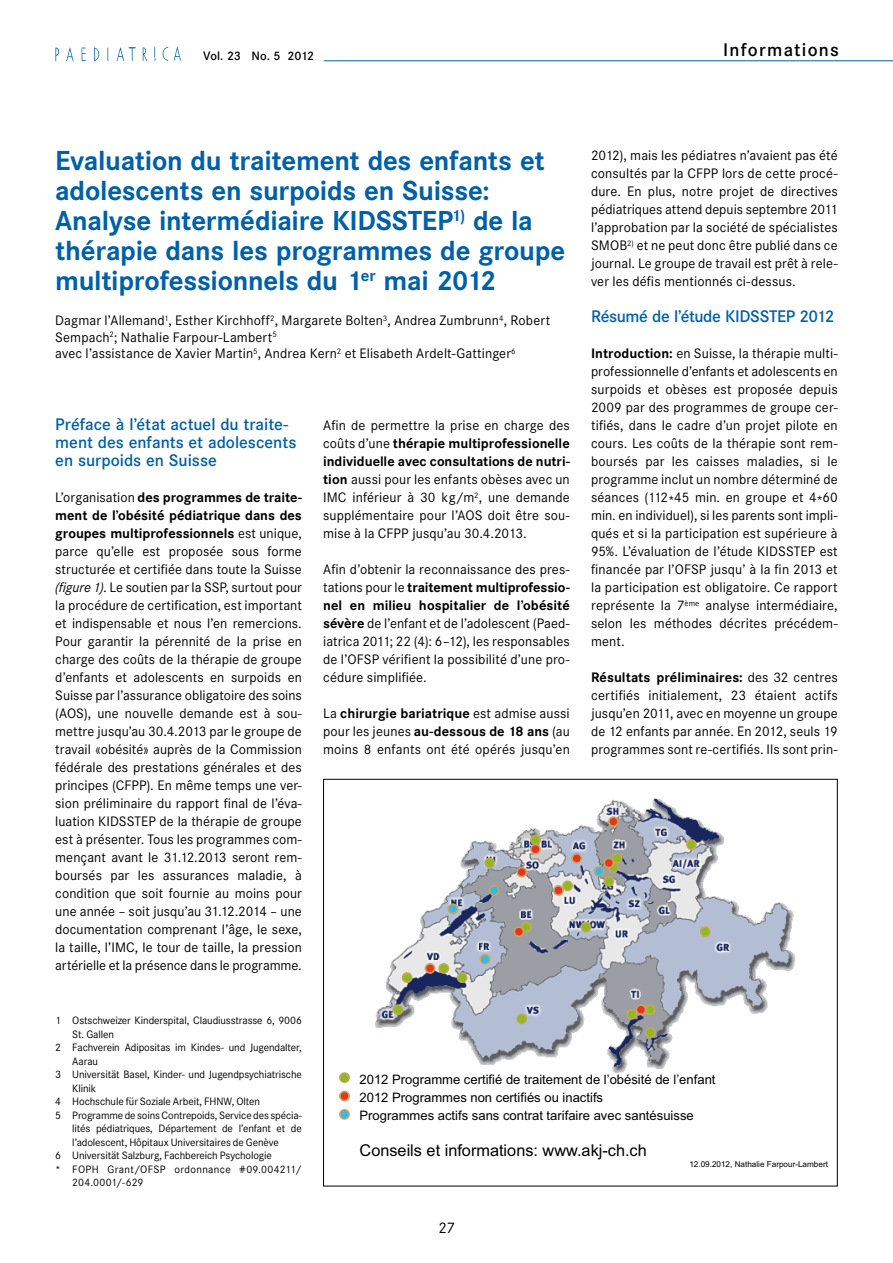
<style>
.page{position:relative;width:893px;height:1263px;background:#fff}
.page>*{position:absolute;margin:0;border:0;box-sizing:border-box;transform-origin:0 0}
.t1{font:700 27px/30px "Corporate SBQ";letter-spacing:-.01em;color:#0060a9}
.t2{font:500 18px "Corporate SBQ";letter-spacing:.07em;color:#000}
.t3{font:500 16.5px/18px "Corporate SBQ";letter-spacing:-.005em;color:#0060a9}
.t4{font:500 16.5px "Corporate SBQ";letter-spacing:-.025em;color:#0060a9}
.t5{font:16.35px "Arial";color:#000}
.t6{font:15px "Corporate SBQ";color:#000}
.t7{font:13.5px/18px "Corporate SBQ";letter-spacing:.01em;color:#000;text-align:justify}
.t8{font:13.05px/18px "Arial";color:#000}
.t9{font:500 12px "Corporate SBQ";letter-spacing:-.02em;color:#000}
.t10{font:10.5px "Corporate SBQ";letter-spacing:-.01em;color:#000}
.t11{font:10.5px "Corporate SBQ";letter-spacing:.035em;color:#000}
.t12{font:8.1px "Arial";color:#000}
.s1{font-weight:700}
.s2{font-style:italic}
</style>
<div class="page">
<hr style="left:324px;top:60px;width:569px;height:1px;background:#0060a9">
<img style="left:55px;top:47px;width:126px;height:14px">
<svg style="left:339px;top:1109px;width:11px;height:11px"></svg>
<svg style="left:339px;top:1072px;width:11px;height:11px"></svg>
<svg style="left:339px;top:1090px;width:11px;height:11px"></svg>
<img style="left:375px;top:798px;width:421px;height:276px">
<svg style="left:392px;top:1004px;width:11px;height:11px"></svg>
<svg style="left:402px;top:972px;width:10px;height:11px"></svg>
<svg style="left:457px;top:972px;width:10px;height:11px"></svg>
<svg style="left:516px;top:1013px;width:11px;height:11px"></svg>
<svg style="left:484px;top:857px;width:11px;height:11px"></svg>
<svg style="left:686px;top:839px;width:11px;height:11px"></svg>
<svg style="left:645px;top:1027px;width:11px;height:11px"></svg>
<svg style="left:700px;top:926px;width:11px;height:11px"></svg>
<svg style="left:571px;top:853px;width:11px;height:11px"></svg>
<svg style="left:581px;top:922px;width:10px;height:10px"></svg>
<svg style="left:489px;top:885px;width:11px;height:11px"></svg>
<svg style="left:480px;top:954px;width:10px;height:11px"></svg>
<svg style="left:513px;top:922px;width:19px;height:15px"></svg>
<svg style="left:448px;top:903px;width:10px;height:11px"></svg>
<svg style="left:626px;top:1004px;width:30px;height:16px"></svg>
<svg style="left:516px;top:867px;width:11px;height:10px"></svg>
<svg style="left:594px;top:853px;width:28px;height:34px"></svg>
<svg style="left:530px;top:834px;width:11px;height:20px"></svg>
<svg style="left:553px;top:880px;width:20px;height:16px"></svg>
<svg style="left:608px;top:816px;width:11px;height:11px"></svg>
<svg style="left:425px;top:963px;width:24px;height:11px"></svg>
<p class="t9" style="left:203px;top:49px;width:113px">Vol. 23 No. 5 2012</p>
<h2 class="t2" style="left:723px;top:38px;width:117px">Informations</h2>
<h1 class="t1" style="left:55px;top:146px;width:511px">Evaluation du traitement des enfants et adolescents en surpoids en Suisse:<br>Analyse intermédiaire KIDSSTEP<sup>1)</sup> de la thérapie dans les programmes de groupe multiprofessionnels du 1<sup>er</sup> mai 2012</h1>
<p class="t7" style="left:55px;top:312px;width:496px;line-height:16.5px;text-align:left">Dagmar l’Allemand<sup>1</sup>, Esther Kirchhoff<sup>2</sup>, Margarete Bolten<sup>3</sup>, Andrea Zumbrunn<sup>4</sup>, Robert<br>Sempach<sup>2</sup>; Nathalie Farpour-Lambert<sup>5<br></sup>avec l’assistance de Xavier Martin<sup>5</sup>, Andrea Kern<sup>2</sup> et Elisabeth Ardelt-Gattinger<sup>6</sup></p>
<p class="t3" style="left:55px;top:416px;width:243px">Préface à l’état actuel du traite&shy;ment des enfants et adolescents en surpoids en Suisse</p>
<p class="t7" style="left:55px;top:489px;width:248px">L’organisation <span class="s1">des programmes de traite&shy;ment de l’obésité pédiatrique dans des groupes multiprofessionnels</span> est unique, parce qu’elle est proposée sous forme structurée et certifiée dans toute la Suisse <span class="s2">(figure 1)</span>. Le soutien par la SSP, surtout pour la procédure de certification, est important et indispensable et nous l’en remercions.<br>Pour garantir la pérennité de la prise en charge des coûts de la thérapie de groupe d’enfants et adolescents en surpoids en Suisse par l’assurance obligatoire des soins (AOS), une nouvelle demande est à sou&shy;mettre jusqu’au 30.4.2013 par le groupe de travail «obésité» auprès de la Commission fédérale des prestations générales et des principes (CFPP). En même temps une ver&shy;sion préliminaire du rapport final de l’éva&shy;luation KIDSSTEP de la thérapie de groupe est à présenter. Tous les programmes com&shy;mençant avant le 31.12.2013 seront rem&shy;boursés par les assurances maladie, à condition que soit fournie au moins pour une année – soit jusqu’au 31.12.2014 – une documentation comprenant l’âge, le sexe, la taille, l’IMC, le tour de taille, la pression artérielle et la présence dans le programme.</p>
<p class="t7" style="left:323px;top:417px;width:248px">Afin de permettre la prise en charge des coûts d’une <span class="s1">thérapie multiprofessionelle individuelle avec consultations de nutri&shy;tion</span> aussi pour les enfants obèses avec un IMC inférieur à 30 kg/m<sup>2</sup>, une demande supplémentaire pour l’AOS doit être sou&shy;mise à la CFPP jusqu’au 30.4.2013.</p>
<p class="t7" style="left:323px;top:561px;width:248px">Afin d’obtenir la reconnaissance des pres&shy;tations pour le <span class="s1">traitement multiprofessio&shy;nel en milieu hospitalier de l’obésité sévère</span> de l’enfant et de l’adolescent (Paed&shy;iatrica 2011; 22 (4): 6–12), les responsables de l’OFSP vérifient la possibilité d’une pro&shy;cédure simplifiée.</p>
<p class="t7" style="left:323px;top:705px;width:248px">La <span class="s1">chirurgie bariatrique</span> est admise aussi pour les jeunes <span class="s1">au-dessous de 18 ans</span> (au moins 8 enfants ont été opérés jusqu’en</p>
<p class="t7" style="left:591px;top:147px;width:248px">2012), mais les pédiatres n’avaient pas été consultés par la CFPP lors de cette procé&shy;dure. En plus, notre projet de directives pédiatriques attend depuis septembre 2011 l’approbation par la société de spécialistes SMOB<sup>2)</sup> et ne peut donc être publié dans ce journal. Le groupe de travail est prêt à rele&shy;ver les défis mentionnés ci-dessus.</p>
<p class="t4" style="left:591px;top:307px;width:245px">Résumé de l’étude KIDSSTEP 2012</p>
<p class="t7" style="left:591px;top:345px;width:248px"><span class="s1">Introduction:</span> en Suisse, la thérapie multi&shy;professionnelle d’enfants et adolescents en surpoids et obèses est proposée depuis 2009 par des programmes de groupe cer&shy;tifiés, dans le cadre d’un projet pilote en cours. Les coûts de la thérapie sont rem&shy;boursés par les caisses maladies, si le programme inclut un nombre déterminé de séances (112*45 min. en groupe et 4*60 min. en individuel), si les parents sont impli&shy;qués et si la participation est supérieure à 95%. L’évaluation de l’étude KIDSSTEP est financée par l’OFSP jusqu’ à la fin 2013 et la participation est obligatoire. Ce rapport représente la 7<sup>ème</sup> analyse intermédiaire, selon les méthodes décrites précédem&shy;ment.</p>
<p class="t7" style="left:591px;top:669px;width:248px"><span class="s1">Résultats préliminaires:</span> des 32 centres certifiés initialement, 23 étaient actifs jusqu’en 2011, avec en moyenne un groupe de 12 enfants par année. En 2012, seuls 19 programmes sont re-certifiés. Ils sont prin-</p>
<p class="t10" style="left:55px;top:1014px;width:248px">1 Ostschweizer Kinderspital, Claudiusstrasse 6, 9006</p>
<p class="t10" style="left:72px;top:1028px;width:43px">St. Gallen</p>
<p class="t10" style="left:55px;top:1041px;width:248px">2 Fachverein Adipositas im Kindes- und Jugendalter,</p>
<p class="t10" style="left:72px;top:1055px;width:27px">Aarau</p>
<p class="t10" style="left:55px;top:1068px;width:248px">3 Universität Basel, Kinder- und Jugendpsychiatrische</p>
<p class="t10" style="left:72px;top:1082px;width:25px">Klinik</p>
<p class="t10" style="left:55px;top:1095px;width:206px">4 Hochschule für Soziale Arbeit, FHNW, Olten</p>
<p class="t10" style="left:55px;top:1109px;width:248px">5 Programme de soins Contrepoids, Service des spécia-</p>
<p class="t10" style="left:72px;top:1122px;width:231px">lités pédiatriques, Département de l’enfant et de</p>
<p class="t10" style="left:72px;top:1136px;width:208px">l’adolescent, Hôpitaux Universitaires de Genève</p>
<p class="t10" style="left:55px;top:1150px;width:218px">6 Universität Salzburg, Fachbereich Psychologie</p>
<p class="t11" style="left:55px;top:1163px;width:248px">* FOPH Grant/OFSP ordonnance #09.004211/</p>
<p class="t10" style="left:72px;top:1177px;width:73px">204.0001/-629</p>
<p class="t8" style="left:360px;top:1070px;width:357px">2012 Programme certifié de traitement de l’obésité de l’enfant<br>2012 Programmes non certifiés ou inactifs<br>Programmes actifs sans contrat tarifaire avec santésuisse</p>
<p class="t5" style="left:360px;top:1141px;width:289px">Conseils et informations: www.akj-ch.ch</p>
<p class="t12" style="left:689px;top:1159px;width:140px">12.09.2012, Nathalie Farpour-Lambert</p>
<p class="t6" style="left:438px;top:1219px;width:18px">27</p>
</div>
